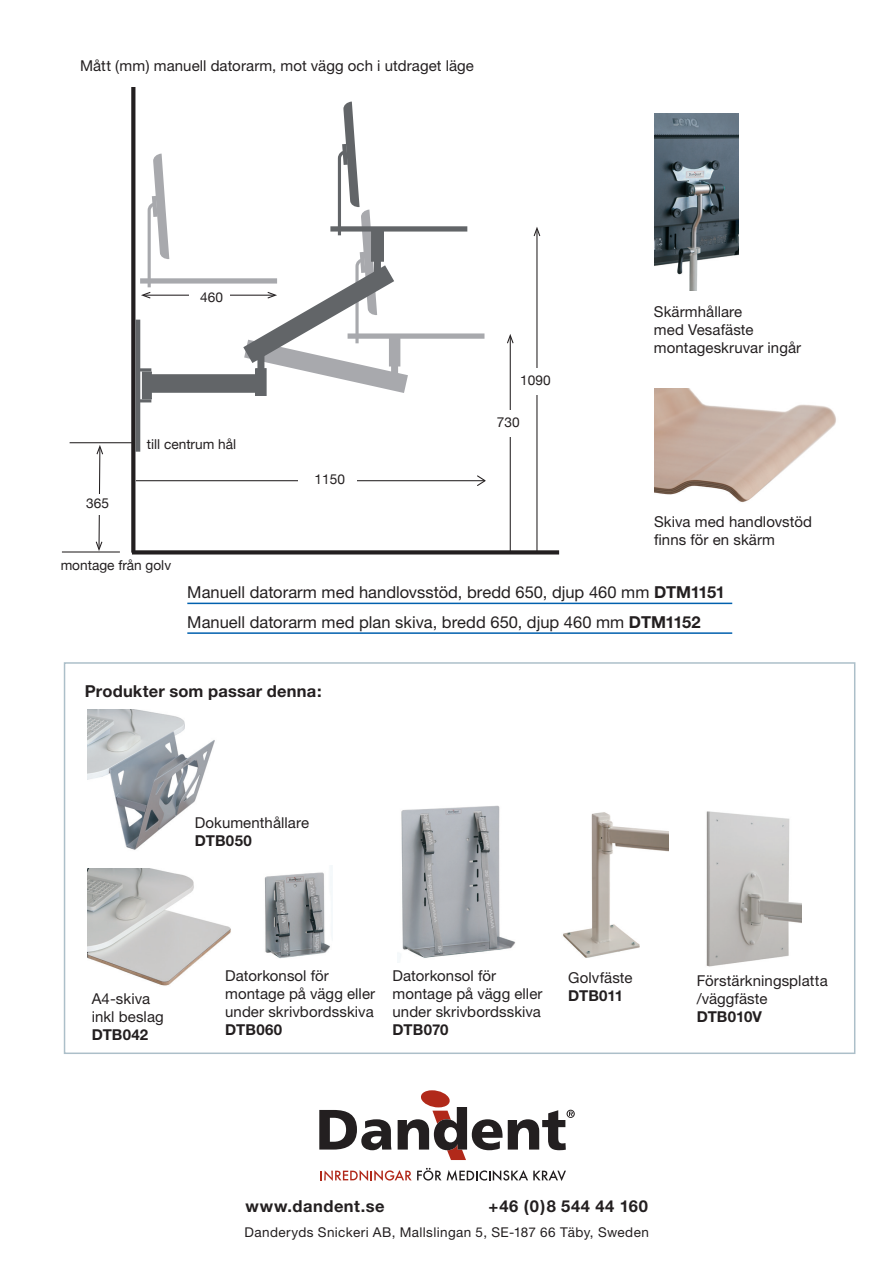
<style>
.page{position:relative;width:893px;height:1263px;background:#fff}
.page>*{position:absolute;margin:0;border:0;box-sizing:border-box;transform-origin:0 0}
.t1{font:16.5px/29.7px "Helvetica Neue CE";color:#231f20}
.t2{font:700 16.5px "Helvetica Neue CE";letter-spacing:.015em;color:#231f20}
.t3{font:700 16.5px "Helvetica Neue CE";letter-spacing:.045em;color:#231f20}
.t4{font:700 16.5px "Helvetica Neue CE";letter-spacing:.035em;color:#231f20}
.t5{font:15px/18px "Helvetica Neue CE";letter-spacing:.005em;color:#231f20}
.t6{font:700 15px "Helvetica Neue CE";letter-spacing:.005em;color:#231f20}
.t7{font:13.65px "Helvetica Neue";color:#231f20}
.t8{font:13.5px "Helvetica Neue CE";letter-spacing:.03em;color:#231f20}
.s1{font-weight:700}
</style>
<div class="page">
<svg style="left:319px;top:1110px;width:72px;height:40px"></svg>
<svg style="left:398px;top:1090px;width:177px;height:70px"></svg>
<svg style="left:320px;top:1168px;width:121px;height:13px"></svg>
<svg style="left:447px;top:1170px;width:119px;height:11px"></svg>
<hr style="left:187px;top:603px;width:545px;height:1px;background:#0160ae">
<hr style="left:187px;top:632px;width:545px;height:2px;background:#0160ae">
<div style="left:145px;top:373px;width:121px;height:20px;background:#626568;border:1px solid #626568"></div>
<svg style="left:131px;top:87px;width:4px;height:466px;background:#312d2e"></svg>
<svg style="left:132px;top:550px;width:427px;height:4px;background:#343031"></svg>
<div style="left:348px;top:333px;width:136px;height:6px;background:#a8a9ad"></div>
<div style="left:142px;top:372px;width:9px;height:27px;background:#626568"></div>
<div style="left:142px;top:371px;width:10px;height:28px;border:1px solid #626568"></div>
<hr style="left:136px;top:320px;width:4px;height:131px;background:#626568">
<div style="left:135px;top:320px;width:5px;height:132px;border:1px solid #626568"></div>
<svg style="left:139px;top:368px;width:12px;height:3px"></svg>
<svg style="left:139px;top:399px;width:12px;height:3px"></svg>
<div style="left:330px;top:226px;width:137px;height:6px;background:#626568"></div>
<div style="left:140px;top:278px;width:137px;height:6px;background:#a8a9ad"></div>
<hr style="left:536px;top:230px;width:1px;height:323px;background:#231f20">
<svg style="left:534px;top:227px;width:6px;height:9px"></svg>
<hr style="left:510px;top:337px;width:1px;height:214px;background:#231f20">
<svg style="left:507px;top:334px;width:7px;height:9px"></svg>
<hr style="left:136px;top:480px;width:348px;height:1px;background:#231f20">
<svg style="left:477px;top:475px;width:9px;height:11px"></svg>
<div style="left:515px;top:369px;width:44px;height:26px;background:#fff"></div>
<div style="left:487px;top:410px;width:38px;height:26px;background:#fff"></div>
<div style="left:299px;top:468px;width:58px;height:26px;background:#fff"></div>
<svg style="left:96px;top:445px;width:7px;height:106px"></svg>
<hr style="left:70px;top:442px;width:62px;height:1px;background:#231f20">
<div style="left:79px;top:494px;width:41px;height:20px;background:#fff"></div>
<hr style="left:62px;top:551px;width:58px;height:1px;background:#231f20">
<hr style="left:144px;top:295px;width:130px;height:1px;background:#231f20">
<svg style="left:141px;top:154px;width:28px;height:144px"></svg>
<svg style="left:223px;top:102px;width:205px;height:294px"></svg>
<div style="left:189px;top:287px;width:41px;height:24px;background:#fff"></div>
<img style="left:655px;top:114px;width:84px;height:177px">
<img style="left:654px;top:388px;width:182px;height:115px">
<img style="left:87px;top:868px;width:144px;height:118px">
<img style="left:563px;top:812px;width:105px;height:146px">
<img style="left:398px;top:805px;width:118px;height:158px">
<img style="left:706px;top:811px;width:95px;height:156px">
<div style="left:64px;top:662px;width:791px;height:392px;border:2px solid #acbfc9"></div>
<img style="left:264px;top:866px;width:68px;height:93px">
<img style="left:87px;top:710px;width:128px;height:140px">
<p class="t5" style="left:80px;top:57px;width:395px">Mått (mm) manuell datorarm, mot vägg och i utdraget läge</p>
<p class="t7" style="left:200px;top:289px;width:24px">460</p>
<p class="t7" style="left:86px;top:495px;width:24px">365</p>
<p class="t7" style="left:147px;top:436px;width:91px">till centrum hål</p>
<p class="t7" style="left:61px;top:557px;width:112px">montage från golv</p>
<p class="t7" style="left:315px;top:471px;width:32px">1150</p>
<p class="t7" style="left:520px;top:372px;width:32px">1090</p>
<p class="t7" style="left:497px;top:414px;width:24px">730</p>
<p class="t5" style="left:654px;top:303px;width:149px">Skärmhållare<br>med Vesafäste montageskruvar ingår</p>
<p class="t5" style="left:654px;top:513px;width:159px">Skiva med handlovstöd finns för en skärm</p>
<p class="t1" style="left:187px;top:578px;width:539px">Manuell datorarm med handlovsstöd, bredd 650, djup 460 mm <span class="s1">DTM1151<br></span>Manuell datorarm med plan skiva, bredd 650, djup 460 mm <span class="s1">DTM1152</span></p>
<p class="t2" style="left:85px;top:680px;width:238px">Produkter som passar denna:</p>
<p class="t5" style="left:195px;top:814px;width:116px">Dokumenthållare</p>
<p class="t6" style="left:195px;top:832px;width:58px">DTB050</p>
<p class="t5" style="left:92px;top:989px;width:74px">A4-skiva inkl beslag</p>
<p class="t6" style="left:92px;top:1025px;width:58px">DTB042</p>
<p class="t5" style="left:225px;top:967px;width:152px">Datorkonsol för montage på vägg eller under skrivbordsskiva</p>
<p class="t6" style="left:225px;top:1020px;width:59px">DTB060</p>
<p class="t5" style="left:392px;top:967px;width:152px">Datorkonsol för montage på vägg eller under skrivbordsskiva</p>
<p class="t6" style="left:392px;top:1020px;width:58px">DTB070</p>
<p class="t5" style="left:568px;top:969px;width:66px">Golvfäste</p>
<p class="t6" style="left:568px;top:987px;width:57px">DTB011</p>
<p class="t5" style="left:697px;top:971px;width:133px">Förstärkningsplatta /väggfäste</p>
<p class="t6" style="left:697px;top:1007px;width:67px">DTB010V</p>
<p class="t4" style="left:246px;top:1196px;width:141px">www.dandent.se</p>
<p class="t3" style="left:488px;top:1196px;width:161px">+46 (0)8 544 44 160</p>
<p class="t8" style="left:244px;top:1224px;width:406px">Danderyds Snickeri AB, Mallslingan 5, SE-187 66 Täby, Sweden</p>
</div>
